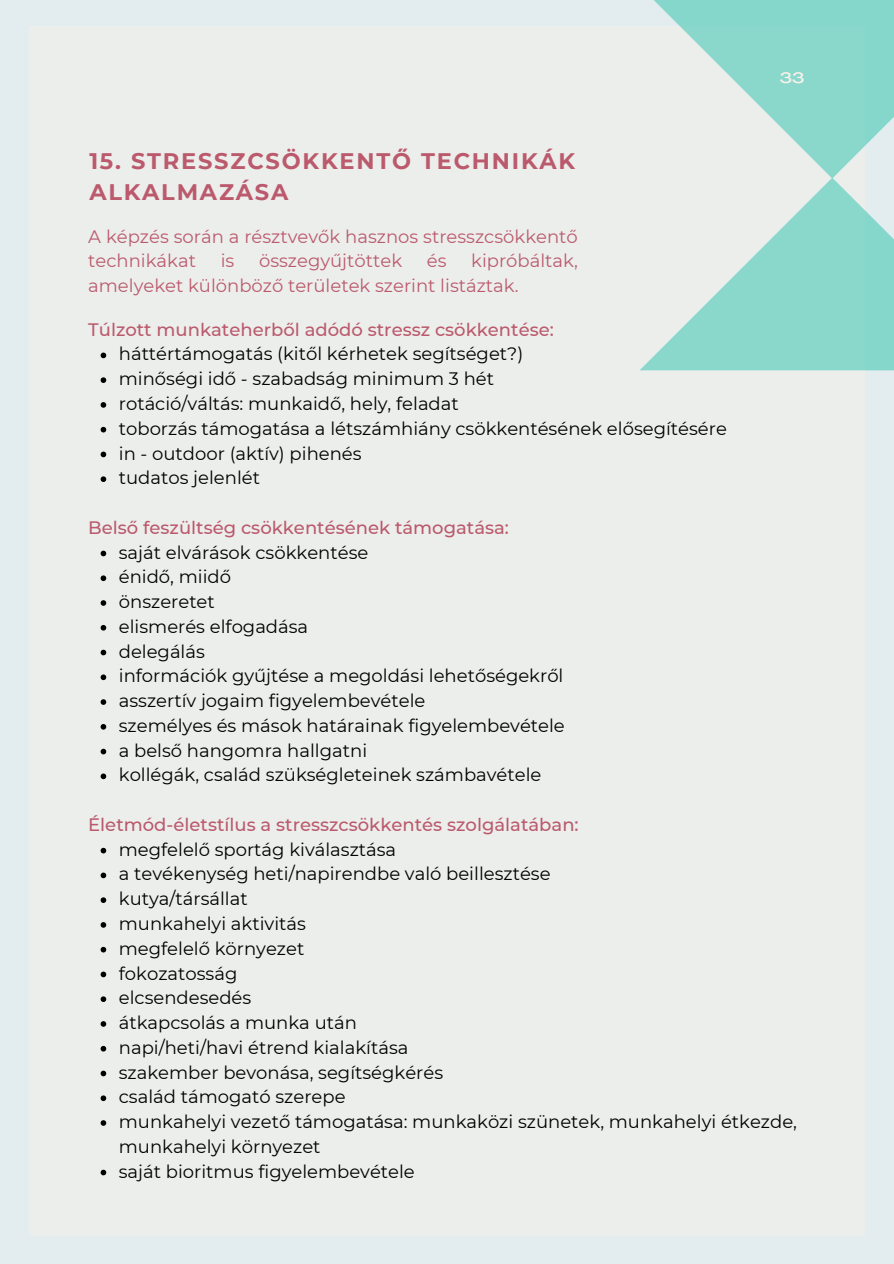
<style>
.page{position:relative;width:894px;height:1264px;background:#fff}
.page>*{position:absolute;margin:0;border:0;box-sizing:border-box;transform-origin:0 0}
.t1{font:700 22.5px/30.3px "Montserrat";letter-spacing:.08em;color:#bb5a6c}
.t2{font:18px/24.8px "Montserrat";color:#000}
.t3{font:500 18px "Montserrat";color:#bb5a6c}
.t4{font:18px/24.8px "Montserrat";color:#bb5a6c}
.t5{font:500 15px "Agrandir Grand";color:#faf2e9}
</style>
<div class="page">
<div style="left:0;top:0;width:893px;height:1263px;background:#e3ecef"></div>
<div style="left:29px;top:26px;width:835px;height:1210px;background:#eceeec"></div>
<svg style="left:640px;top:0;width:253px;height:370px;fill:#8ad8cc"></svg>
<svg style="left:101px;top:352px;width:5px;height:6px"></svg>
<svg style="left:101px;top:377px;width:5px;height:6px"></svg>
<svg style="left:101px;top:402px;width:5px;height:6px"></svg>
<svg style="left:101px;top:427px;width:5px;height:5px"></svg>
<svg style="left:101px;top:451px;width:5px;height:6px"></svg>
<svg style="left:101px;top:476px;width:5px;height:6px"></svg>
<svg style="left:101px;top:550px;width:5px;height:6px"></svg>
<svg style="left:101px;top:575px;width:5px;height:6px"></svg>
<svg style="left:101px;top:600px;width:5px;height:6px"></svg>
<svg style="left:101px;top:625px;width:5px;height:5px"></svg>
<svg style="left:101px;top:649px;width:5px;height:6px"></svg>
<svg style="left:101px;top:674px;width:5px;height:6px"></svg>
<svg style="left:101px;top:699px;width:5px;height:6px"></svg>
<svg style="left:101px;top:724px;width:5px;height:5px"></svg>
<svg style="left:101px;top:748px;width:5px;height:6px"></svg>
<svg style="left:101px;top:773px;width:5px;height:6px"></svg>
<svg style="left:101px;top:847px;width:5px;height:6px"></svg>
<svg style="left:101px;top:872px;width:5px;height:6px"></svg>
<svg style="left:101px;top:897px;width:5px;height:6px"></svg>
<svg style="left:101px;top:922px;width:5px;height:5px"></svg>
<svg style="left:101px;top:946px;width:5px;height:6px"></svg>
<svg style="left:101px;top:971px;width:5px;height:6px"></svg>
<svg style="left:101px;top:996px;width:5px;height:6px"></svg>
<svg style="left:101px;top:1021px;width:5px;height:5px"></svg>
<svg style="left:101px;top:1045px;width:5px;height:6px"></svg>
<svg style="left:101px;top:1070px;width:5px;height:6px"></svg>
<svg style="left:101px;top:1095px;width:5px;height:6px"></svg>
<svg style="left:101px;top:1120px;width:5px;height:5px"></svg>
<svg style="left:101px;top:1169px;width:5px;height:6px"></svg>
<p class="t1" style="left:89px;top:146px;width:487px">15. STRESSZCSÖKKENTŐ TECHNIKÁK<br>ALKALMAZÁSA</p>
<p class="t4" style="left:88px;top:224px;width:491px">A képzés során a résztvevők hasznos stresszcsökkentő technikákat</p>
<p class="t4" style="left:221px;top:248px;width:15px">is</p>
<p class="t4" style="left:259px;top:248px;width:145px">összegyűjtöttek</p>
<p class="t4" style="left:426px;top:248px;width:21px">és</p>
<p class="t4" style="left:88px;top:248px;width:491px;text-indent:383px">kipróbáltak, amelyeket különböző területek szerint listáztak.</p>
<p class="t5" style="left:779px;top:72px;width:26px">33</p>
<p class="t3" style="left:88px;top:318px;width:467px">Túlzott munkateherből adódó stressz csökkentése:</p>
<p class="t2" style="left:119px;top:341px;width:609px">háttértámogatás (kitől kérhetek segítséget?)<br>minőségi idő - szabadság minimum 3 hét<br>rotáció/váltás: munkaidő, hely, feladat<br>toborzás támogatása a létszámhiány csökkentésének elősegítésére in - outdoor (aktív) pihenés<br>tudatos jelenlét</p>
<p class="t3" style="left:88px;top:516px;width:422px">Belső feszültség csökkentésének támogatása:</p>
<p class="t2" style="left:119px;top:539px;width:447px">saját elvárások csökkentése<br>énidő, miidő<br>önszeretet<br>elismerés elfogadása<br>delegálás<br>információk gyűjtése a megoldási lehetőségekről asszertív jogaim figyelembevétele<br>személyes és mások határainak figyelembevétele a belső hangomra hallgatni<br>kollégák, család szükségleteinek számbavétele</p>
<p class="t3" style="left:88px;top:813px;width:492px">Életmód-életstílus a stresszcsökkentés szolgálatában:</p>
<p class="t2" style="left:119px;top:836px;width:679px">megfelelő sportág kiválasztása<br>a tevékenység heti/napirendbe való beillesztése<br>kutya/társállat<br>munkahelyi aktivitás<br>megfelelő környezet<br>fokozatosság<br>elcsendesedés<br>átkapcsolás a munka után<br>napi/heti/havi étrend kialakítása<br>szakember bevonása, segítségkérés<br>család támogató szerepe<br>munkahelyi vezető támogatása: munkaközi szünetek, munkahelyi étkezde, munkahelyi környezet<br>saját bioritmus figyelembevétele</p>
</div>
